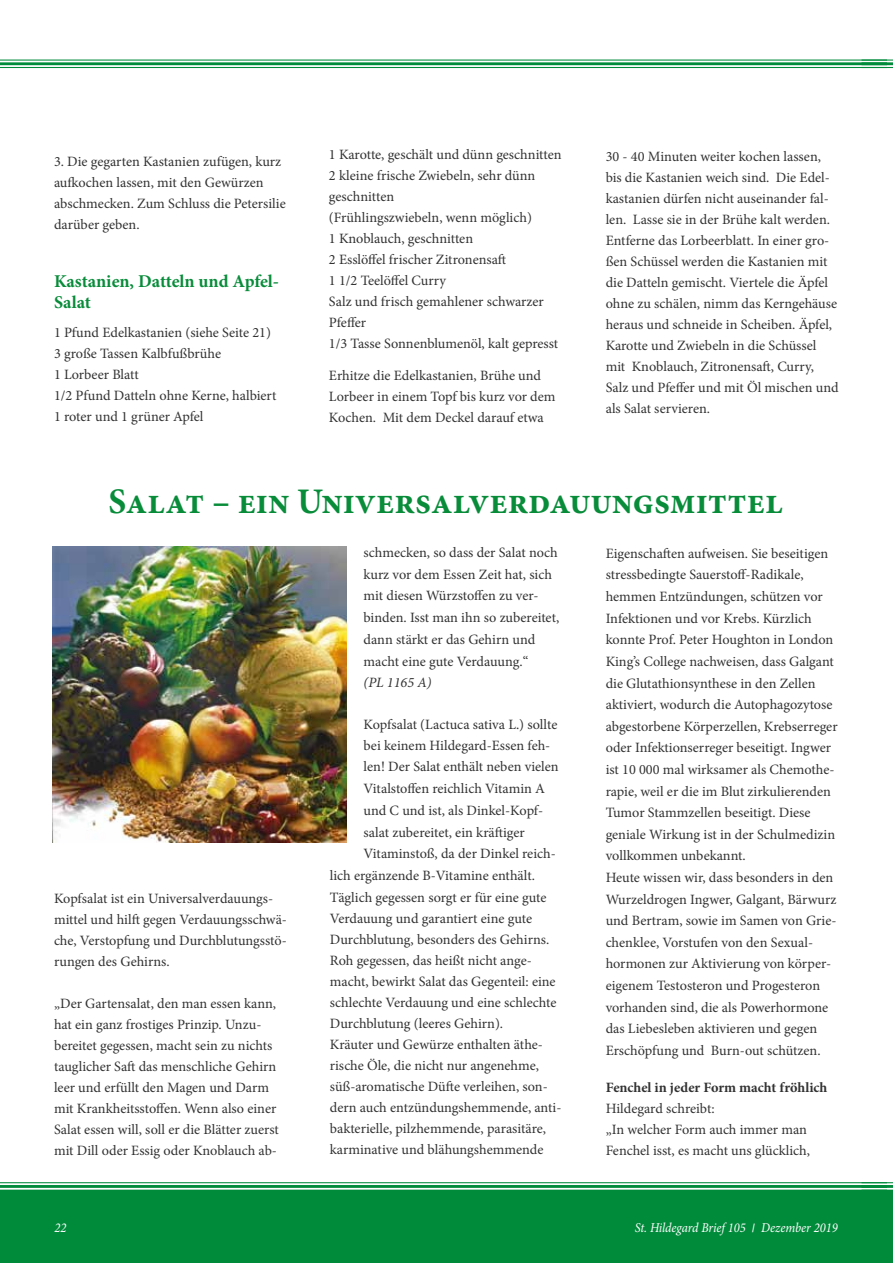
<style>
.page{position:relative;width:893px;height:1263px;background:#fff}
.page>*{position:absolute;margin:0;border:0;box-sizing:border-box;transform-origin:0 0}
.t1{font:700 36px "Minion Pro";color:#088c3a}
.t2{font:700 18px/21px "Minion Pro";letter-spacing:-.01em;color:#088c3a}
.t3{font:14.25px/21px "Minion Pro";color:#323233}
.t4{font:700 14.25px "Minion Pro";letter-spacing:-.01em;color:#323233}
.t5{font:italic 14.25px "Minion Pro";color:#323233}
.t6{font:italic 13.5px "Minion Pro";color:#fff;scale:.93 1}
.s1{font-family:"Arial"}
</style>
<div class="page">
<hr style="left:0;top:60px;width:887px;height:1px;background:#008b3b">
<hr style="left:0;top:62px;width:887px;height:3px;background:#008b3b">
<hr style="left:0;top:67px;width:887px;height:1px;background:#008b3b">
<hr style="left:0;top:1182px;width:887px;height:1px;background:#008b3b">
<hr style="left:0;top:1185px;width:887px;height:3px;background:#008b3b">
<hr style="left:0;top:1189px;width:887px;height:2px;background:#008b3b">
<div style="left:0;top:1191px;width:887px;height:72px;background:#008b3b"></div>
<hr style="left:861px;top:60px;width:32px;height:1px;background:#008b3b">
<hr style="left:861px;top:62px;width:32px;height:3px;background:#008b3b">
<hr style="left:861px;top:67px;width:32px;height:1px;background:#008b3b">
<hr style="left:861px;top:1182px;width:32px;height:1px;background:#008b3b">
<hr style="left:861px;top:1185px;width:32px;height:3px;background:#008b3b">
<hr style="left:861px;top:1189px;width:32px;height:2px;background:#008b3b">
<div style="left:861px;top:1191px;width:32px;height:72px;background:#008b3b"></div>
<img style="left:52px;top:546px;width:295px;height:297px">
<p class="t3" style="left:54px;top:151px;width:233px">3. Die gegarten Kastanien zufügen, kurz aufkochen lassen, mit den Gewürzen abschmecken. Zum Schluss die Petersilie darüber geben.</p>
<p class="t2" style="left:54px;top:271px;width:227px">Kastanien, Datteln und Apfel-<br>Salat</p>
<p class="t3" style="left:54px;top:322px;width:224px">1 Pfund Edelkastanien (siehe Seite 21)<br>3 große Tassen Kalbfußbrühe<br>1 Lorbeer Blatt<br>1/2 Pfund Datteln ohne Kerne, halbiert<br>1 roter und 1 grüner Apfel</p>
<p class="t3" style="left:329px;top:144px;width:234px">1 Karotte, geschält und dünn geschnitten<br>2 kleine frische Zwiebeln, sehr dünn geschnitten<br>(Frühlingszwiebeln, wenn möglich)<br>1 Knoblauch, geschnitten<br>2 Esslöffel frischer Zitronensaft<br>1 1/2 Teelöffel Curry<br>Salz und frisch gemahlener schwarzer<br>Pfeffer<br>1/3 Tasse Sonnenblumenöl, kalt gepresst</p>
<p class="t3" style="left:329px;top:365px;width:228px">Erhitze die Edelkastanien, Brühe und<br>Lorbeer in einem Topf bis kurz vor dem<br>Kochen. Mit dem Deckel darauf etwa</p>
<p class="t3" style="left:606px;top:146px;width:235px">30 - 40 Minuten weiter kochen lassen, bis die Kastanien weich sind. Die Edel&shy;kastanien dürfen nicht auseinander fal&shy;len. Lasse sie in der Brühe kalt werden.<br>Entferne das Lorbeerblatt. In einer gro&shy;ßen Schüssel werden die Kastanien mit die Datteln gemischt. Viertele die Äpfel ohne zu schälen, nimm das Kerngehäuse heraus und schneide in Scheiben. Äpfel, Karotte und Zwiebeln in die Schüssel mit Knoblauch, Zitronensaft, Curry, Salz und Pfeffer und mit Öl mischen und als Salat servieren.</p>
<h1 class="t1" style="left:109px;top:477px;width:676px">Salat – ein Universalverdauungsmittel</h1>
<p class="t3" style="left:364px;top:541px;width:197px;line-height:21.8px">schmecken, so dass der Salat noch kurz vor dem Essen Zeit hat, sich mit diesen Würzstoffen zu ver&shy;binden. Isst man ihn so zubereitet, dann stärkt er das Gehirn und macht eine gute Verdauung.“</p>
<p class="t5" style="left:364px;top:673px;width:70px">(PL 1165 A)</p>
<p class="t3" style="left:364px;top:714px;width:195px">Kopfsalat (Lactuca sativa L.) sollte</p>
<p class="t3" style="left:364px;top:735px;width:188px">bei keinem Hildegard-Essen feh-</p>
<p class="t3" style="left:364px;top:756px;width:197px">len! Der Salat enthält neben vielen</p>
<p class="t3" style="left:364px;top:778px;width:183px">Vitalstoffen reichlich Vitamin A</p>
<p class="t3" style="left:364px;top:800px;width:181px">und C und ist, als Dinkel-Kopf-</p>
<p class="t3" style="left:364px;top:821px;width:163px">salat zubereitet, ein kräftiger</p>
<p class="t3" style="left:364px;top:843px;width:194px">Vitaminstoß, da der Dinkel reich-</p>
<p class="t3" style="left:330px;top:865px;width:207px">lich ergänzende B-Vitamine enthält.</p>
<p class="t3" style="left:330px;top:887px;width:218px">Täglich gegessen sorgt er für eine gute</p>
<p class="t3" style="left:330px;top:908px;width:204px">Verdauung und garantiert eine gute</p>
<p class="t3" style="left:330px;top:929px;width:221px">Durchblutung, besonders des Gehirns.</p>
<p class="t3" style="left:330px;top:950px;width:203px">Roh gegessen, das heißt nicht ange-</p>
<p class="t3" style="left:330px;top:971px;width:227px">macht, bewirkt Salat das Gegenteil: eine</p>
<p class="t3" style="left:330px;top:992px;width:228px">schlechte Verdauung und eine schlechte</p>
<p class="t3" style="left:330px;top:1013px;width:175px">Durchblutung (leeres Gehirn).</p>
<p class="t3" style="left:330px;top:1034px;width:215px">Kräuter und Gewürze enthalten äthe-</p>
<p class="t3" style="left:330px;top:1055px;width:211px">rische Öle, die nicht nur angenehme,</p>
<p class="t3" style="left:330px;top:1076px;width:219px">süß-aromatische Düfte verleihen, son-</p>
<p class="t3" style="left:330px;top:1097px;width:233px">dern auch entzündungshemmende, anti-</p>
<p class="t3" style="left:330px;top:1118px;width:218px">bakterielle, pilzhemmende, parasitäre,</p>
<p class="t3" style="left:330px;top:1139px;width:215px">karminative und blähungshemmende</p>
<p class="t3" style="left:606px;top:543px;width:233px;line-height:21.6px">Eigenschaften aufweisen. Sie beseitigen stressbedingte Sauerstoff-Radikale, hemmen Entzündungen, schützen vor Infektionen und vor Krebs. Kürzlich konnte Prof. Peter Houghton in London King’s College nachweisen, dass Galgant die Glutathionsynthese in den Zellen aktiviert, wodurch die Autophagozytose abgestorbene Körperzellen, Krebserreger oder Infektionserreger beseitigt. Ingwer ist 10 000 mal wirksamer als Chemothe&shy;rapie, weil er die im Blut zirkulierenden Tumor Stammzellen beseitigt. Diese geniale Wirkung ist in der Schulmedizin vollkommen unbekannt.<br>Heute wissen wir, dass besonders in den Wurzeldrogen Ingwer, Galgant, Bärwurz und Bertram, sowie im Samen von Grie&shy;chenklee, Vorstufen von den Sexual&shy;hormonen zur Aktivierung von körper&shy;eigenem Testosteron und Progesteron vorhanden sind, die als Powerhormone das Liebesleben aktivieren und gegen Erschöpfung und Burn-out schützen.</p>
<p class="t4" style="left:606px;top:1078px;width:223px">Fenchel in jeder Form macht fröhlich</p>
<p class="t3" style="left:606px;top:1098px;width:206px">Hildegard schreibt:<br>„In welcher Form auch immer man<br>Fenchel isst, es macht uns glücklich,</p>
<p class="t3" style="left:54px;top:888px;width:235px">Kopfsalat ist ein Universalverdauungs&shy;mittel und hilft gegen Verdauungsschwä&shy;che, Verstopfung und Durchblutungsstö&shy;rungen des Gehirns.</p>
<p class="t3" style="left:54px;top:993px;width:226px">„Der Gartensalat, den man essen kann, hat ein ganz frostiges Prinzip. Unzu&shy;bereitet gegessen, macht sein zu nichts tauglicher Saft das menschliche Gehirn leer und erfüllt den Magen und Darm mit Krankheitsstoffen. Wenn also einer Salat essen will, soll er die Blätter zuerst mit Dill oder Essig oder Knoblauch ab-</p>
<p class="t6" style="left:54px;top:1219px;width:14px">22</p>
<p class="t6" style="left:635px;top:1218px;width:220px">St. Hildegard Brief 105 <span class="s1">׀</span> Dezember 2019</p>
</div>
